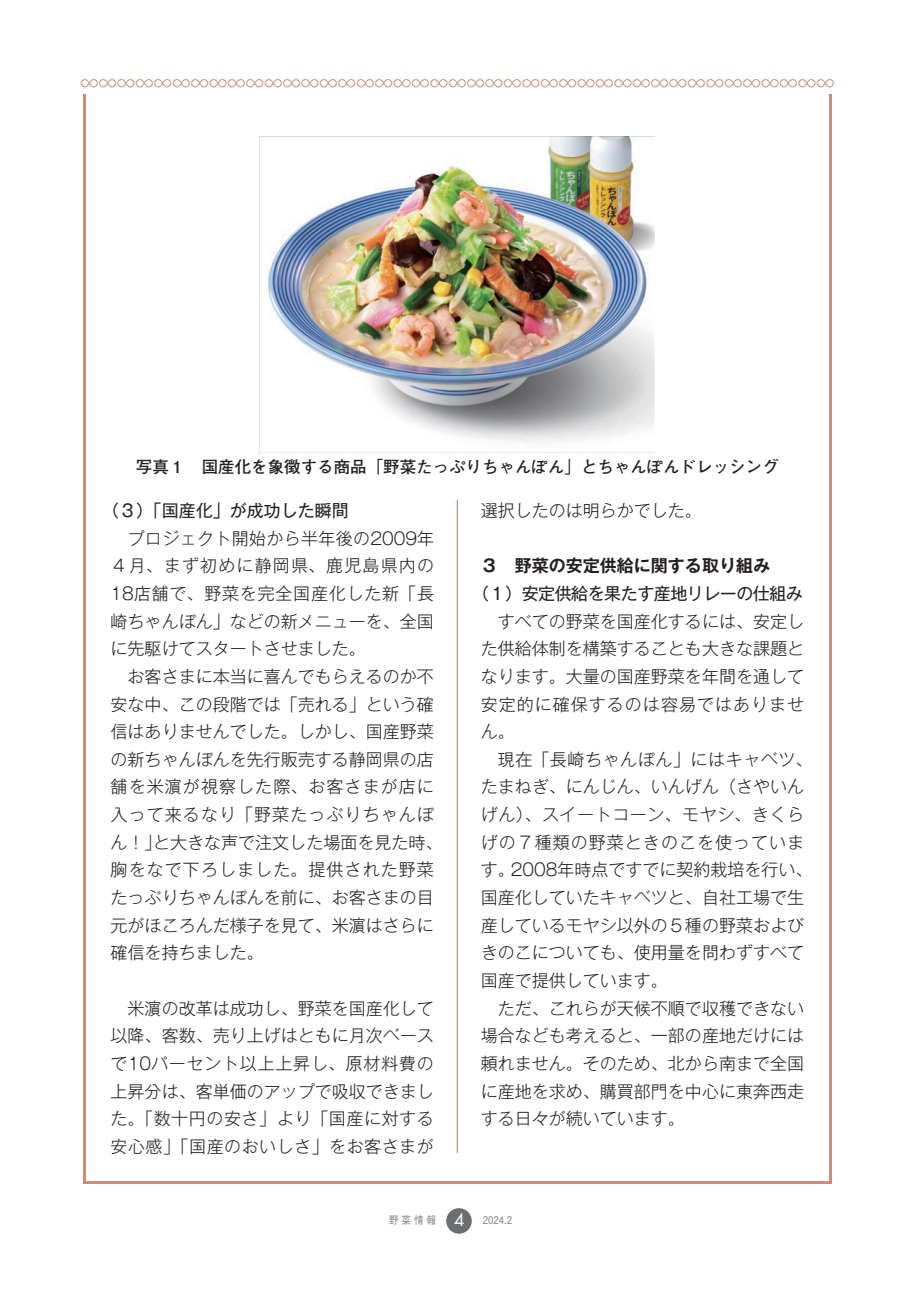
<style>
.page{position:relative;width:919px;height:1289px;background:#fff}
.page>*{position:absolute;margin:0;border:0;box-sizing:border-box;transform-origin:0 0}
.t1{font:21.3px "Ryumin Pr 5";color:#cc8c7a}
.t2{font:300 16.95px/27.6px "Gothic MB101 Pr 5";color:#231f20;text-align:justify}
.t3{font:16.95px "Gothic MB101 Pr 5";letter-spacing:-.03em;color:#231f20}
.t4{font:700 16.95px "Gothic MB101 Pr 5 De";color:#231f20}
.t5{font:16.95px "Gothic MB101 Pr 5";color:#231f20}
.t6{font:700 16.5px "Futo Go B101 Pr 5";color:#231f20}
.t7{font:700 10.65px "Futo Go B101 Pr 5";letter-spacing:.15em;color:#939598;scale:.9 1}
.s1{font-family:"Futura Std";font-weight:400;font-size:16.95px;color:#fff}
</style>
<div class="page">
<div style="left:446px;top:1208px;width:25px;height:25px;background:#6c6d70;border-radius:50%"></div>
<hr style="left:83px;top:1181px;width:748px;height:2px;background:#cc8c7a">
<hr style="left:457px;top:111px;width:1px;height:1041px;background:#cc8c7a">
<hr style="left:83px;top:95px;width:2px;height:1088px;background:#cc8c7a">
<hr style="left:829px;top:95px;width:2px;height:1088px;background:#cc8c7a">
<img style="left:259px;top:136px;width:395px;height:316px">
<p class="t1" style="left:79px;top:66px;width:758px">∞∞∞∞∞∞∞∞∞∞∞∞∞∞∞∞∞∞∞∞∞∞∞∞∞∞∞∞∞∞∞∞∞∞∞∞∞∞∞∞∞</p>
<p class="t6" style="left:136px;top:453px;width:644px">写真１　国産化を象徴する商品「野菜たっぷりちゃんぽん」とちゃんぽんドレッシング</p>
<p class="t5" style="left:102px;top:496px;width:248px">（３）「国産化」が成功した瞬間</p>
<p class="t2" style="left:111px;top:523px;width:325px;text-indent:17px">プロジェクト開始から半年後の2009年４月、まず初めに静岡県、鹿児島県内の18店舗で、野菜を完全国産化した新「長崎ちゃんぽん」などの新メニューを、全国に先駆けてスタートさせました。</p>
<p class="t2" style="left:111px;top:661px;width:333px;text-align:left;text-indent:17px">お客さまに本当に喜んでもらえるのか不安な中、この段階では「売れる」という確信はありませんでした。しかし、国産野菜の新ちゃんぽんを先行販売する静岡県の店舗を米濵が視察した際、お客さまが店に入って来るなり「野菜たっぷりちゃんぽん！」と大きな声で注文した場面を見た時、胸をなで下ろしました。提供された野菜たっぷりちゃんぽんを前に、お客さまの目元がほころんだ様子を見て、米濵はさらに確信を持ちました。</p>
<p class="t2" style="left:111px;top:992px;width:325px;text-indent:17px">米濵の改革は成功し、野菜を国産化して以降、客数、売り上げはともに月次ベースで10パーセント以上上昇し、原材料費の上昇分は、客単価のアップで吸収できました。「数十円の安さ」より「国産に対する安心感」「国産のおいしさ」をお客さまが</p>
<p class="t2" style="left:480px;top:495px;width:223px">選択したのは明らかでした。</p>
<p class="t4" style="left:480px;top:551px;width:291px">３　野菜の安定供給に関する取り組み</p>
<p class="t3" style="left:472px;top:579px;width:332px">（１）安定供給を果たす産地リレーの仕組み</p>
<p class="t2" style="left:480px;top:606px;width:325px;text-indent:17px">すべての野菜を国産化するには、安定した供給体制を構築することも大きな課題となります。大量の国産野菜を年間を通して安定的に確保するのは容易ではありません。</p>
<p class="t2" style="left:480px;top:744px;width:333px;text-align:left;text-indent:17px">現在「長崎ちゃんぽん」にはキャベツ、たまねぎ、にんじん、いんげん（さやいんげん）、スイートコーン、モヤシ、きくらげの７種類の野菜ときのこを使っています。2008年時点ですでに契約栽培を行い、国産化していたキャベツと、自社工場で生産しているモヤシ以外の５種の野菜およびきのこについても、使用量を問わずすべて国産で提供しています。</p>
<p class="t2" style="left:480px;top:992px;width:325px;text-indent:17px">ただ、これらが天候不順で収穫できない場合なども考えると、一部の産地だけには頼れません。そのため、北から南まで全国に産地を求め、購買部門を中心に東奔西走する日々が続いています。</p>
<p class="t7" style="left:389px;top:1211px;width:138px">野菜情報 <span class="s1">4</span> 2024.2</p>
</div>
